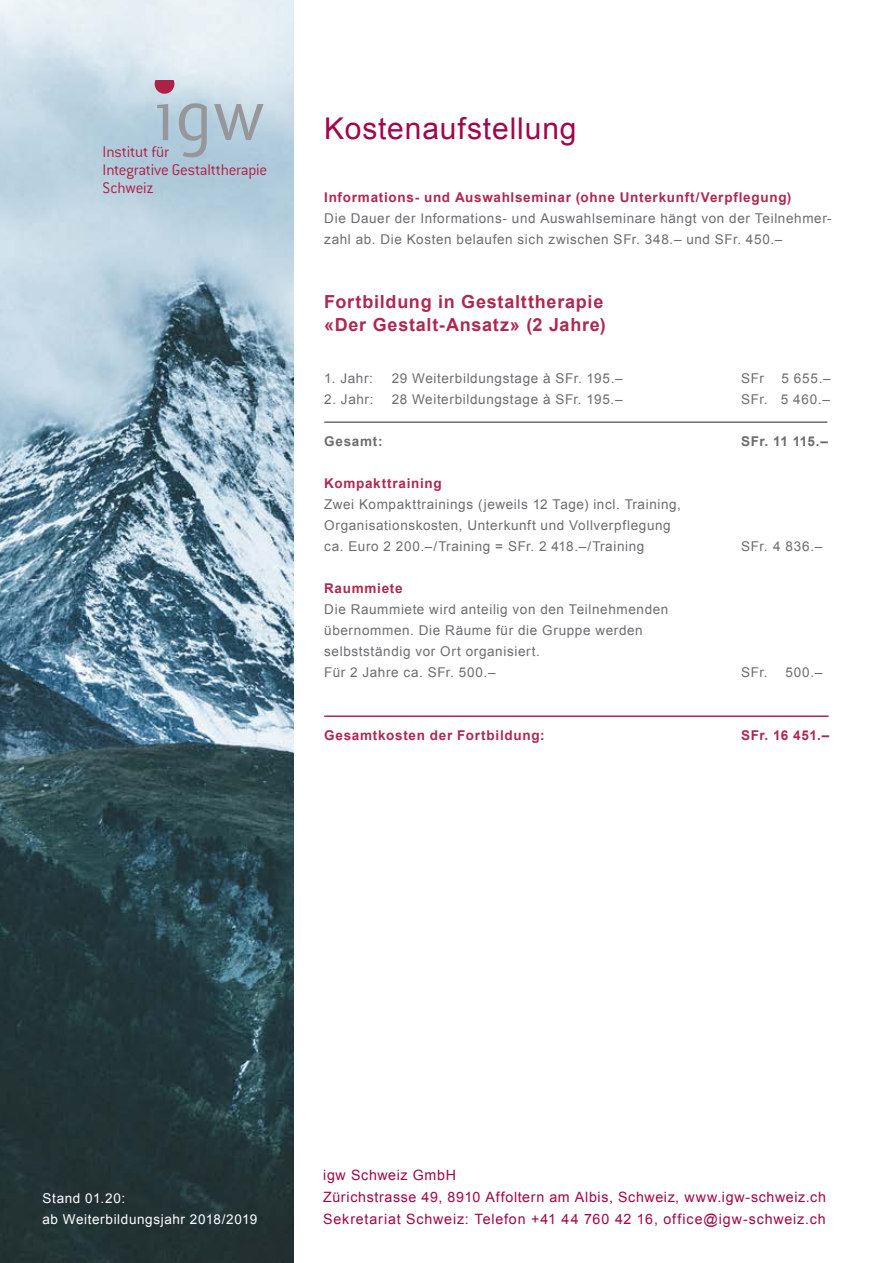
<style>
.page{position:relative;width:893px;height:1263px;background:#fff}
.page>*{position:absolute;margin:0;border:0;box-sizing:border-box;transform-origin:0 0}
.t1{font:30px "Arial";letter-spacing:.03em;color:#a2054a}
.t2{font:700 18px "Arial";letter-spacing:.04em;color:#ae2950}
.t3{font:300 16.95px/18.1px "Conduit ITC Std";letter-spacing:-.015em;color:#af2047}
.t4{font:14.25px/22.2px "Arial";letter-spacing:.05em;color:#a2054a}
.t5{font:13.5px/21px "Arial";letter-spacing:.045em;color:#6c6d70}
.t6{font:700 13.5px "Arial";letter-spacing:.055em;color:#ae2950}
.t7{font:13.5px "Arial";letter-spacing:.045em;color:#fff}
.t8{font:700 13.5px "Arial";letter-spacing:.05em;color:#6c6d70}
</style>
<div class="page">
<img style="left:0;top:0;width:293px;height:1263px">
<svg style="left:157px;top:104px;width:11px;height:36px"></svg>
<svg style="left:179px;top:103px;width:28px;height:54px;background:#a5b5bf"></svg>
<svg style="left:214px;top:104px;width:49px;height:36px;background:#adbcc6"></svg>
<svg style="left:155px;top:81px;width:19px;height:13px"></svg>
<hr style="left:324px;top:421px;width:503px;height:2px;background:#6c6d70">
<hr style="left:324px;top:715px;width:505px;height:2px;background:#ae2950">
<p class="t3" style="left:103px;top:142px;width:166px">Institut für<br>Integrative Gestalttherapie<br>Schweiz</p>
<p class="t1" style="left:324px;top:109px;width:254px">Kostenaufstellung</p>
<p class="t6" style="left:324px;top:188px;width:469px">Informations- und Auswahlseminar (ohne Unterkunft/Verpflegung)</p>
<p class="t5" style="left:324px;top:208px;width:509px">Die Dauer der Informations- und Auswahlseminare hängt von der Teilnehmer-</p>
<p class="t5" style="left:324px;top:229px;width:460px">zahl ab. Die Kosten belaufen sich zwischen SFr. 348.– und SFr. 450.–</p>
<p class="t2" style="left:324px;top:290px;width:281px">Fortbildung in Gestalttherapie</p>
<p class="t2" style="left:324px;top:312px;width:283px">«Der Gestalt-Ansatz» (2 Jahre)</p>
<p class="t5" style="left:324px;top:368px;width:50px">1. Jahr:</p>
<p class="t5" style="left:392px;top:368px;width:232px">29 Weiterbildungstage à SFr. 195.–</p>
<p class="t5" style="left:741px;top:368px;width:24px">SFr</p>
<p class="t5" style="left:782px;top:368px;width:50px">5 655.–</p>
<p class="t5" style="left:324px;top:389px;width:51px">2. Jahr:</p>
<p class="t5" style="left:392px;top:389px;width:232px">28 Weiterbildungstage à SFr. 195.–</p>
<p class="t5" style="left:741px;top:389px;width:90px">SFr. 5 460.–</p>
<p class="t8" style="left:324px;top:433px;width:60px">Gesamt:</p>
<p class="t8" style="left:741px;top:433px;width:88px">SFr. 11 115.–</p>
<p class="t6" style="left:324px;top:475px;width:119px">Kompakttraining</p>
<p class="t5" style="left:324px;top:494px;width:358px">Zwei Kompakttrainings (jeweils 12 Tage) incl. Training,<br>Organisationskosten, Unterkunft und Vollverpflegung</p>
<p class="t5" style="left:324px;top:536px;width:322px">ca. Euro 2 200.–/Training = SFr. 2 418.–/Training</p>
<p class="t5" style="left:741px;top:536px;width:82px">SFr. 4 836.–</p>
<p class="t6" style="left:324px;top:580px;width:80px">Raummiete</p>
<p class="t5" style="left:324px;top:599px;width:346px">Die Raummiete wird anteilig von den Teilnehmenden übernommen. Die Räume für die Gruppe werden</p>
<p class="t5" style="left:324px;top:641px;width:217px">selbstständig vor Ort organisiert.</p>
<p class="t5" style="left:324px;top:662px;width:173px">Für 2 Jahre ca. SFr. 500.–</p>
<p class="t5" style="left:741px;top:662px;width:28px">SFr.</p>
<p class="t5" style="left:786px;top:662px;width:38px">500.–</p>
<p class="t6" style="left:324px;top:727px;width:222px">Gesamtkosten der Fortbildung:</p>
<p class="t6" style="left:741px;top:727px;width:89px">SFr. 16 451.–</p>
<p class="t7" style="left:43px;top:1189px;width:84px">Stand 01.20:</p>
<p class="t7" style="left:43px;top:1210px;width:216px">ab Weiterbildungsjahr 2018/2019</p>
<p class="t4" style="left:323px;top:1164px;width:134px">igw Schweiz GmbH</p>
<p class="t4" style="left:323px;top:1186px;width:504px">Zürichstrasse 49, 8910 Affoltern am Albis, Schweiz, www.igw-schweiz.ch<br>Sekretariat Schweiz: Telefon +41 44 760 42 16, office@igw-schweiz.ch</p>
</div>
